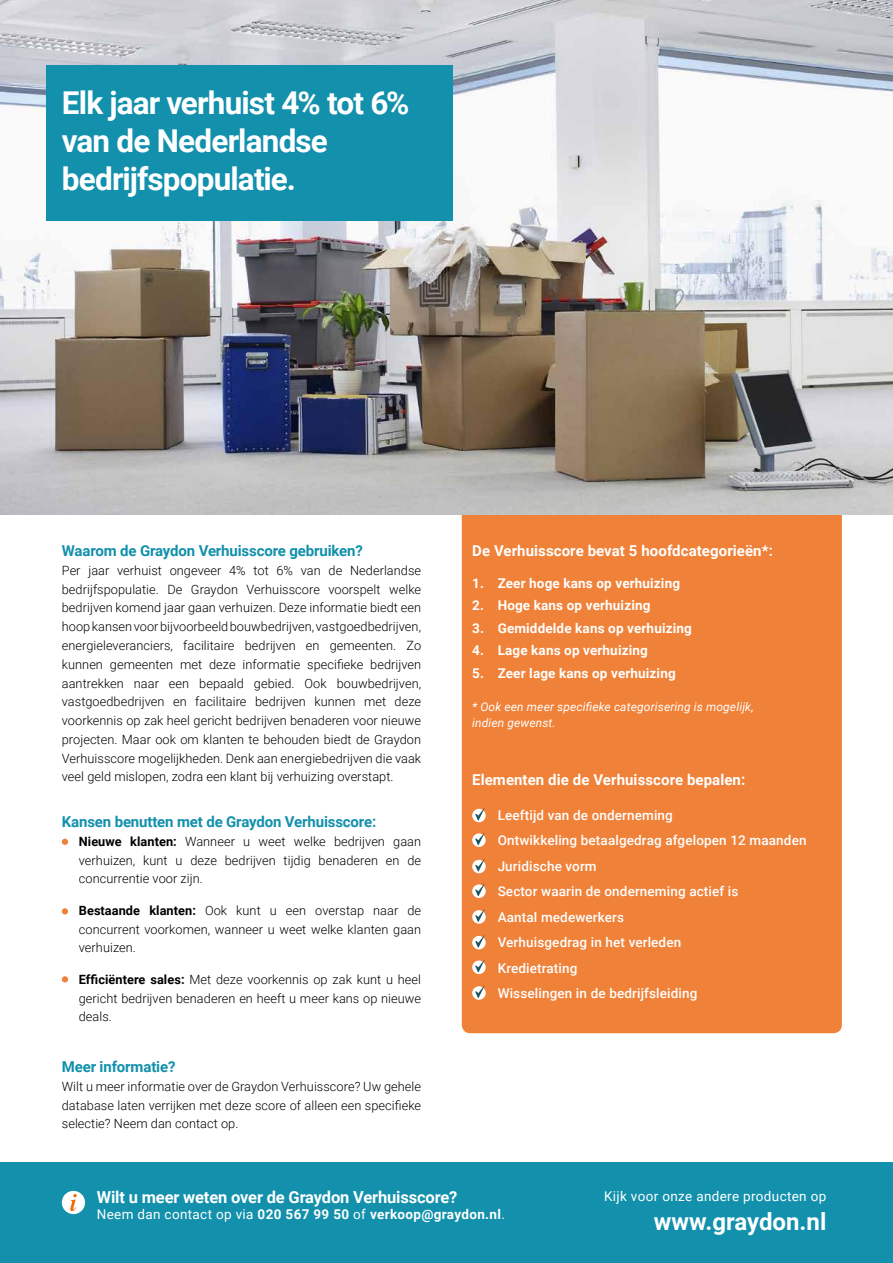
<style>
.page{position:relative;width:893px;height:1263px;background:#fff}
.page>*{position:absolute;margin:0;border:0;box-sizing:border-box;transform-origin:0 0}
.t1{font:700 31.5px/37.8px "Roboto";letter-spacing:-.025em;color:#fff}
.t2{font:700 24px "Roboto";color:#fff}
.t3{font:700 16.5px "Roboto";letter-spacing:-.01em;color:#fff}
.t4{font:700 15px "Roboto";letter-spacing:-.01em;color:#1290ac}
.t5{font:700 15px "Roboto";letter-spacing:.005em;color:#fff}
.t6{font:500 13.5px/25.5px "Roboto";letter-spacing:.01em;color:#fff}
.t7{font:700 13.5px "Roboto";letter-spacing:.01em;color:#fff}
.t8{font:13.5px "Roboto";letter-spacing:.025em;color:#fff}
.t9{font:300 12.75px/18.8px "Roboto";letter-spacing:.005em;color:#000;text-align:justify}
.t10{font:italic 12px/16.2px "Roboto";letter-spacing:.01em;color:#fff}
.s1{font-weight:700}
.s2{font-weight:400}
</style>
<div class="page">
<div style="left:462px;top:492px;width:380px;height:541px;background:#f08138;border-radius:9px"></div>
<div style="left:0;top:1162px;width:893px;height:101px;background:#1290ac"></div>
<img style="left:0;top:0;width:893px;height:515px">
<svg style="left:472px;top:809px;width:14px;height:13px"></svg>
<svg style="left:475px;top:808px;width:10px;height:12px"></svg>
<svg style="left:472px;top:860px;width:14px;height:13px"></svg>
<svg style="left:475px;top:859px;width:10px;height:12px"></svg>
<svg style="left:472px;top:936px;width:14px;height:13px"></svg>
<svg style="left:475px;top:935px;width:10px;height:12px"></svg>
<svg style="left:472px;top:833px;width:14px;height:14px"></svg>
<svg style="left:475px;top:832px;width:10px;height:13px"></svg>
<svg style="left:472px;top:884px;width:14px;height:14px"></svg>
<svg style="left:475px;top:883px;width:10px;height:13px"></svg>
<svg style="left:472px;top:960px;width:14px;height:14px"></svg>
<svg style="left:475px;top:959px;width:10px;height:13px"></svg>
<svg style="left:472px;top:910px;width:14px;height:14px"></svg>
<svg style="left:475px;top:909px;width:10px;height:13px"></svg>
<svg style="left:472px;top:986px;width:14px;height:14px"></svg>
<svg style="left:475px;top:985px;width:10px;height:13px"></svg>
<div style="left:62px;top:1191px;width:23px;height:23px;background:#fff;border-radius:50%"></div>
<svg style="left:70px;top:1194px;width:7px;height:17px"></svg>
<div style="left:46px;top:65px;width:406px;height:156px;background:#1290ac"></div>
<svg style="left:62px;top:839px;width:6px;height:6px"></svg>
<svg style="left:62px;top:908px;width:6px;height:6px"></svg>
<svg style="left:62px;top:976px;width:6px;height:6px"></svg>
<h1 class="t1" style="left:62px;top:83px;width:349px">Elk jaar verhuist 4% tot 6% van de Nederlandse bedrijfspopulatie.</h1>
<p class="t4" style="left:62px;top:540px;width:303px">Waarom de Graydon Verhuisscore gebruiken?</p>
<p class="t9" style="left:62px;top:561px;width:361px">Per jaar verhuist ongeveer 4% tot 6% van de Nederlandse bedrijfspopulatie. De Graydon Verhuisscore voorspelt welke bedrijven komend jaar gaan verhuizen. Deze informatie biedt een hoop kansen voor bijvoorbeeld bouwbedrijven, vastgoedbedrijven, energieleveranciers, facilitaire bedrijven en gemeenten. Zo kunnen gemeenten met deze informatie specifieke bedrijven aantrekken naar een bepaald gebied. Ook bouwbedrijven, vastgoedbedrijven en facilitaire bedrijven kunnen met deze voorkennis op zak heel gericht bedrijven benaderen voor nieuwe projecten. Maar ook om klanten te behouden biedt de Graydon Verhuisscore mogelijkheden. Denk aan energiebedrijven die vaak veel geld mislopen, zodra een klant bij verhuizing overstapt.</p>
<p class="t4" style="left:62px;top:811px;width:316px">Kansen benutten met de Graydon Verhuisscore:</p>
<p class="t9" style="left:79px;top:831px;width:344px"><span class="s1">Nieuwe klanten:</span> Wanneer u weet welke bedrijven gaan verhuizen, kunt u deze bedrijven tijdig benaderen en de concurrentie voor zijn.</p>
<p class="t9" style="left:79px;top:900px;width:344px"><span class="s1">Bestaande klanten:</span> Ook kunt u een overstap naar de concurrent voorkomen, wanneer u weet welke klanten gaan verhuizen.</p>
<p class="t9" style="left:79px;top:969px;width:344px"><span class="s1">Efficiëntere sales:</span> Met deze voorkennis op zak kunt u heel gericht bedrijven benaderen en heeft u meer kans op nieuwe deals.</p>
<p class="t4" style="left:62px;top:1056px;width:115px">Meer informatie?</p>
<p class="t9" style="left:62px;top:1076px;width:361px">Wilt u meer informatie over de Graydon Verhuisscore? Uw gehele database laten verrijken met deze score of alleen een specifieke selectie? Neem dan contact op.</p>
<p class="t5" style="left:472px;top:540px;width:302px">De Verhuisscore bevat 5 hoofdcategorieën*:</p>
<p class="t7" style="left:472px;top:573px;width:209px">1. Zeer hoge kans op verhuizing</p>
<p class="t7" style="left:472px;top:596px;width:180px">2. Hoge kans op verhuizing</p>
<p class="t7" style="left:472px;top:618px;width:221px">3. Gemiddelde kans op verhuizing</p>
<p class="t7" style="left:472px;top:641px;width:177px">4. Lage kans op verhuizing</p>
<p class="t7" style="left:472px;top:663px;width:205px">5. Zeer lage kans op verhuizing</p>
<p class="t10" style="left:472px;top:698px;width:283px">* Ook een meer specifieke categorisering is mogelijk, indien gewenst.</p>
<p class="t5" style="left:472px;top:770px;width:275px">Elementen die de Verhuisscore bepalen:</p>
<p class="t6" style="left:498px;top:802px;width:310px">Leeftijd van de onderneming<br>Ontwikkeling betaalgedrag afgelopen 12 maanden<br>Juridische vorm<br>Sector waarin de onderneming actief is<br>Aantal medewerkers<br>Verhuisgedrag in het verleden<br>Kredietrating<br>Wisselingen in de bedrijfsleiding</p>
<p class="t3" style="left:97px;top:1186px;width:362px">Wilt u meer weten over de Graydon Verhuisscore?</p>
<p class="t7" style="left:97px;top:1205px;width:410px"><span class="s2">Neem dan contact op via</span> 020 567 99 50 <span class="s2">of</span> verkoop@graydon.nl<span class="s2">.</span></p>
<p class="t8" style="left:604px;top:1187px;width:224px">Kijk voor onze andere producten op</p>
<h2 class="t2" style="left:654px;top:1204px;width:174px">www.graydon.nl</h2>
</div>
